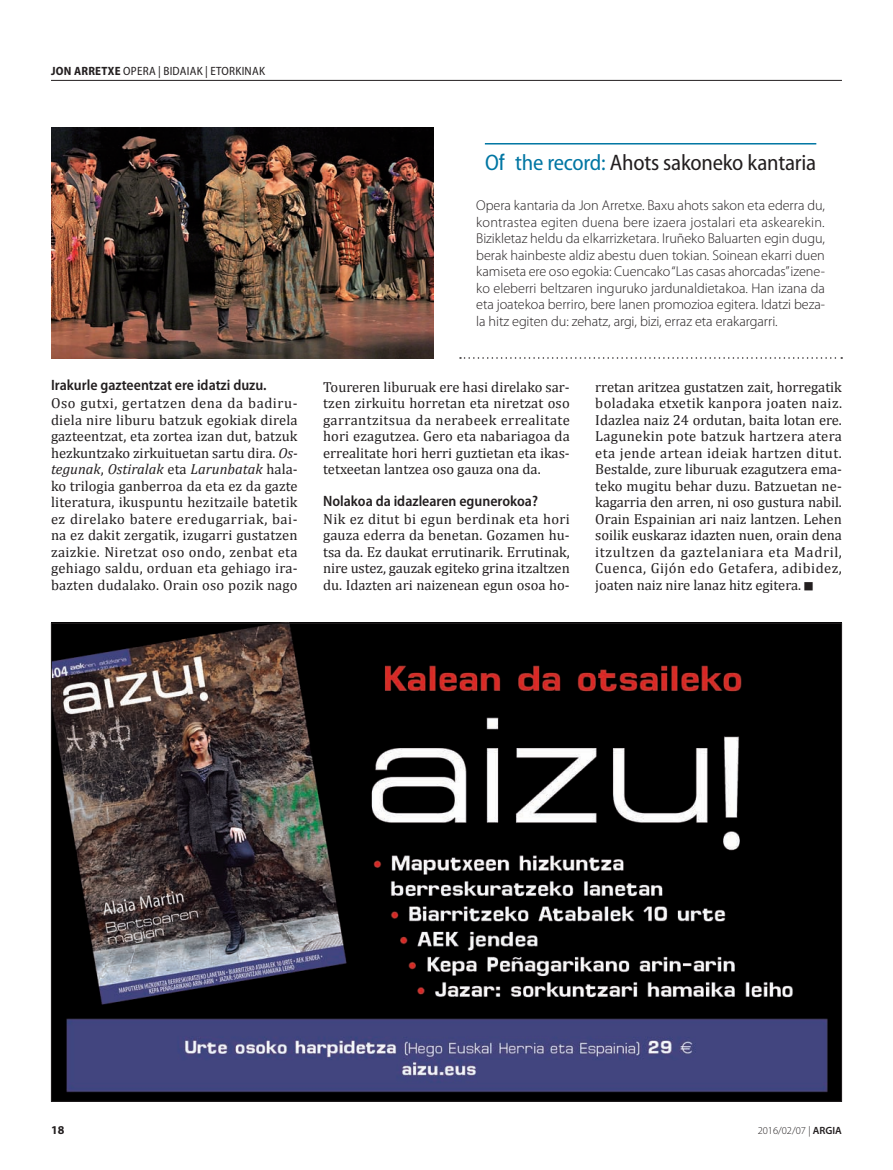
<style>
.page{position:relative;width:893px;height:1170px;background:#fff}
.page>*{position:absolute;margin:0;border:0;box-sizing:border-box;transform-origin:0 0}
.Azken_hitza_-_titula{font:semi-condensed 22.5px "Myriad Pro";letter-spacing:-.01em;color:#231f20}
.Galdera{font:600 semi-condensed 15px "Myriad Pro";color:#231f20}
.Testua{font:14.55px/16.5px "Cambria";color:#231f20;text-align:justify}
.Azken_hitza_-_testua{font:300 14.25px/16.5px "Myriad Pro";letter-spacing:-.005em;color:#231f20;text-align:justify}
.Zintilloa_B{font:semi-condensed 12px "Myriad Pro";letter-spacing:.02em;color:#231f20}
.Zintilloa_B-2{font:700 semi-condensed 12px "Myriad Pro";color:#231f20}
.t1{font:700 12px "Myriad Pro";color:#231f20}
.t2{font:300 10.5px "Myriad Pro";color:#231f20}
.s1{font-style:italic}
.s2{color:#0076a3}
.s3{font-weight:600}
</style>
<div class="page">
<hr style="left:485px;top:143px;width:331px;height:1px;background:#0076a3">
<svg style="left:460px;top:357px;width:382px;height:2px"></svg>
<hr style="left:51px;top:80px;width:791px;height:1px;background:#231f20">
<img style="left:53px;top:625px;width:787px;height:474px">
<img style="left:51px;top:128px;width:383px;height:231px">
<p class="Zintilloa_B-2" style="left:51px;top:63px;width:38px">JON ARRETXE</p>
<p class="Zintilloa_B" style="left:123px;top:63px;width:143px">OPERA | BIDAIAK | ETORKINAK</p>
<p class="Galdera" style="left:51px;top:376px;width:217px">Irakurle gazteentzat ere idatzi duzu.</p>
<p class="Testua" style="left:51px;top:395px;width:248px">Oso gutxi, gertatzen dena da badiru&shy;diela nire liburu batzuk egokiak direla gazteentzat, eta zortea izan dut, batzuk hezkuntzako zirkuituetan sartu dira. <span class="s1">Os&shy;tegunak</span>, <span class="s1">Ostiralak</span> eta <span class="s1">Larunbatak</span> hala&shy;ko trilogia ganberroa da eta ez da gazte literatura, ikuspuntu hezitzaile batetik ez direlako batere eredugarriak, bai&shy;na ez dakit zergatik, izugarri gustatzen zaizkie. Niretzat oso ondo, zenbat eta gehiago saldu, orduan eta gehiago ira&shy;bazten dudalako. Orain oso pozik nago</p>
<p class="Azken_hitza_-_titula" style="left:485px;top:149px;width:333px"><span class="s2">Off the record:</span> Ahots sakoneko kantaria</p>
<p class="Azken_hitza_-_testua" style="left:476px;top:197px;width:350px">Opera kantaria da Jon Arretxe. Baxu ahots sakon eta ederra du, kontrastea egiten duena bere izaera jostalari eta askearekin.<br>Bizikletaz heldu da elkarrizketara. Iruñeko Baluarten egin dugu, berak hainbeste aldiz abestu duen tokian. Soinean ekarri duen kamiseta ere oso egokia: Cuencako “Las casas ahorcadas” izene&shy;ko eleberri beltzaren inguruko jardunaldietakoa. Han izana da eta joatekoa berriro, bere lanen promozioa egitera. Idatzi beza&shy;la hitz egiten du: zehatz, argi, bizi, erraz eta erakargarri.</p>
<p class="Testua" style="left:323px;top:378px;width:248px">Toureren liburuak ere hasi direlako sar&shy;tzen zirkuitu horretan eta niretzat oso garrantzitsua da nerabeek errealitate hori ezagutzea. Gero eta nabariagoa da errealitate hori herri guztietan eta ikas&shy;tetxeetan lantzea oso gauza ona da.</p>
<p class="Galdera" style="left:323px;top:491px;width:216px">Nolakoa da idazlearen egunerokoa?</p>
<p class="Testua" style="left:323px;top:510px;width:248px">Nik ez ditut bi egun berdinak eta hori gauza ederra da benetan. Gozamen hu&shy;tsa da. Ez daukat errutinarik. Errutinak, nire ustez, gauzak egiteko grina itzaltzen du. Idazten ari naizenean egun osoa ho-</p>
<p class="Testua" style="left:595px;top:378px;width:248px">rretan aritzea gustatzen zait, horregatik boladaka etxetik kanpora joaten naiz.<br>Idazlea naiz 24 ordutan, baita lotan ere.<br>Lagunekin pote batzuk hartzera atera eta jende artean ideiak hartzen ditut.<br>Bestalde, zure liburuak ezagutzera ema&shy;teko mugitu behar duzu. Batzuetan ne&shy;kagarria den arren, ni oso gustura nabil.<br>Orain Espainian ari naiz lantzen. Lehen soilik euskaraz idazten nuen, orain dena itzultzen da gaztelaniara eta Madril, Cuenca, Gijón edo Getafera, adibidez, joaten naiz nire lanaz hitz egitera. ■</p>
<p class="t1" style="left:51px;top:1122px;width:15px">18</p>
<p class="t2" style="left:758px;top:1123px;width:86px">2016/02/07 | <span class="s3">ARGIA</span></p>
</div>
